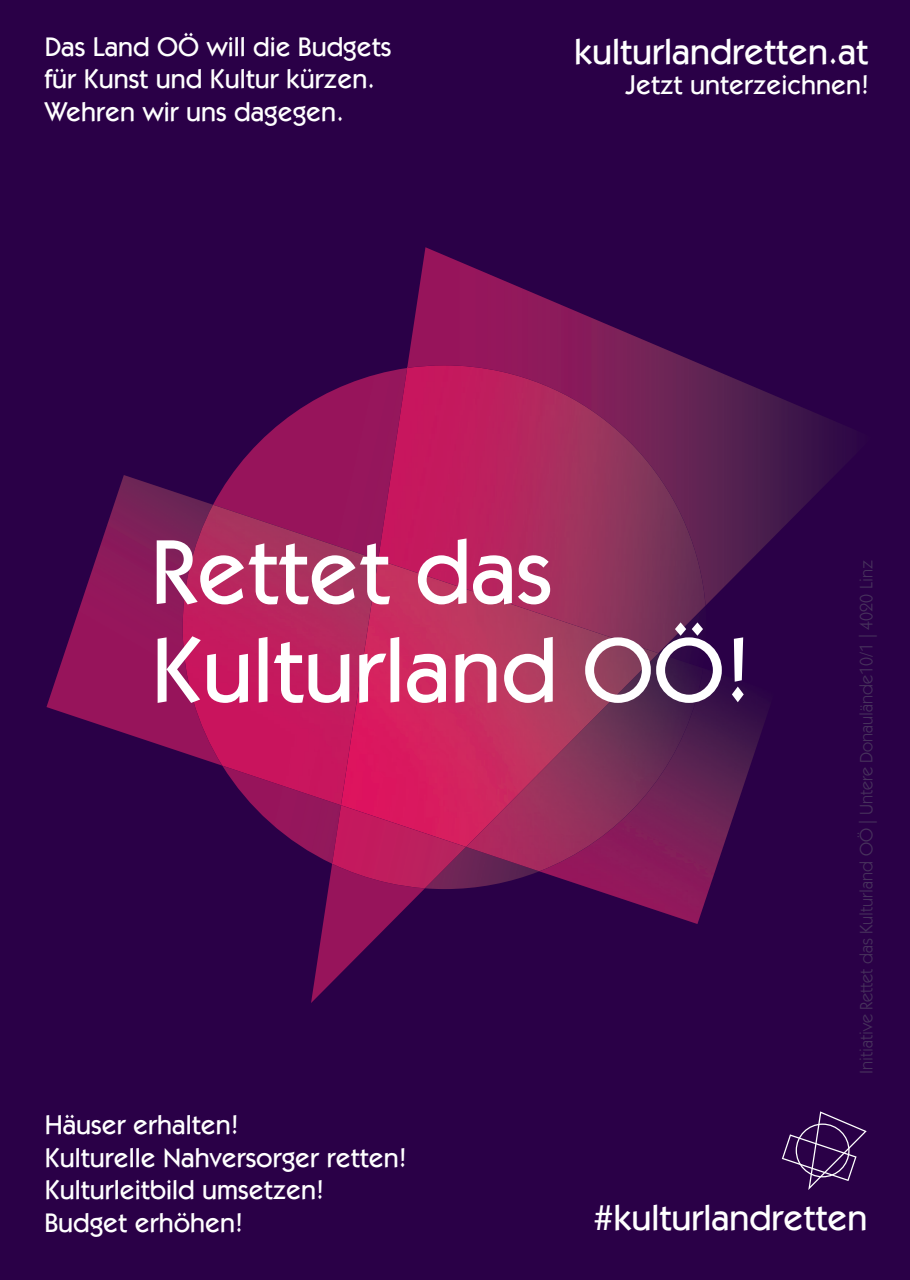
<style>
.page{position:relative;width:910px;height:1280px;background:#2a0047}
.page>*{position:absolute;margin:0;border:0;box-sizing:border-box;transform-origin:0 0}
.t1{font:500 91.2px/98.4px "ITC Kabel Std";color:#fff}
.t2{font:500 36px "ITC Kabel Std";color:#fff}
.t3{font:500 27px/32.4px "ITC Kabel Std";color:#fff}
.t4{font:18px "ITC Kabel Std";color:#47325c}
</style>
<div class="page">
<img style="left:425px;top:871px;width:114px;height:18px">
<img style="left:252px;top:805px;width:80px;height:59px">
<img style="left:222px;top:374px;width:156px;height:131px">
<img style="left:539px;top:676px;width:228px;height:248px">
<img style="left:466px;top:653px;width:237px;height:218px">
<img style="left:46px;top:475px;width:176px;height:278px">
<img style="left:183px;top:505px;width:195px;height:300px">
<svg style="left:782px;top:1111px;width:85px;height:79px"></svg>
<img style="left:311px;top:865px;width:114px;height:138px">
<img style="left:332px;top:805px;width:134px;height:83px">
<img style="left:407px;top:247px;width:435px;height:359px">
<img style="left:378px;top:365px;width:327px;height:288px">
<img style="left:341px;top:560px;width:317px;height:287px">
<p class="t3" style="left:45px;top:30px;width:348px">Das Land OÖ will die Budgets</p>
<h2 class="t2" style="left:574px;top:30px;width:296px">kulturlandretten.at</h2>
<p class="t3" style="left:45px;top:63px;width:332px">für Kunst und Kultur kürzen.<br>Wehren wir uns dagegen.</p>
<p class="t3" style="left:626px;top:68px;width:245px">Jetzt unterzeichnen!</p>
<h1 class="t1" style="left:152px;top:523px;width:600px">Rettet das<br>Kulturland OÖ!</h1>
<p class="t4" style="left:856px;top:1074px;width:515px;rotate:-90deg">Initiative Rettet das Kulturland OÖ | Untere Donaulände10/1 | 4020 Linz</p>
<p class="t3" style="left:45px;top:1109px;width:363px">Häuser erhalten!<br>Kulturelle Nahversorger retten!<br>Kulturleitbild umsetzen!<br>Budget erhöhen!</p>
<h2 class="t2" style="left:593px;top:1196px;width:276px">#kulturlandretten</h2>
</div>
